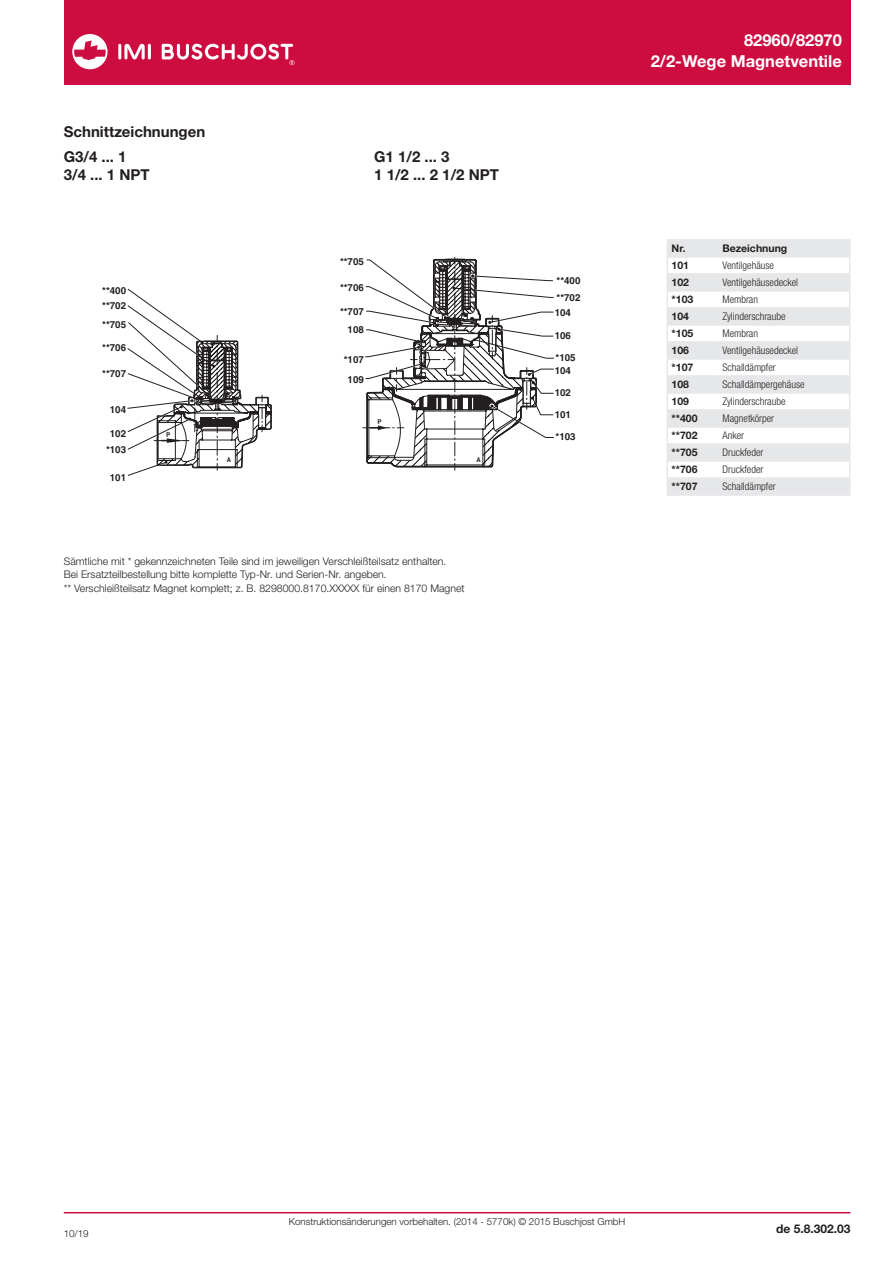
<style>
.page{position:relative;width:893px;height:1263px;background:#fff}
.page>*{position:absolute;margin:0;border:0;box-sizing:border-box;transform-origin:0 0}
.t1{font:700 16.5px/21px "Helvetica Neue LTW1 G";color:#fff;text-align:right}
.t2{font:700 15px/25.5px "Helvetica Neue LTW1 G";color:#231f20}
.t3{font:700 12px "Helvetica Neue LTW1 G";color:#231f20}
.t4{font:300 10.5px/13.5px "Helvetica Neue LTW1 G";color:#231f20}
.t5{font:300 condensed 10.5px "Helvetica Neue LTW1 G";color:#231f20}
.t6{font:700 10.5px "Helvetica Neue LTW1 G";color:#231f20}
.t7{font:700 9.75px/15.3px "Norgren";color:#231f20;text-align:center}
.t8{font:300 9.75px "Helvetica Neue LTW1 G";color:#231f20}
.t9{font:700 6.75px "DIN Pro";color:#231f20}
</style>
<div class="page">
<div style="left:64px;top:0;width:786px;height:85px;background:#cd0d40"></div>
<hr style="left:64px;top:1212px;width:786px;height:1px;background:#cd0d40">
<hr style="left:118px;top:44px;width:3px;height:15px;background:#fff;border-radius:2px">
<hr style="left:148px;top:44px;width:3px;height:15px;background:#fff;border-radius:2px">
<svg style="left:124px;top:44px;width:21px;height:15px"></svg>
<svg style="left:72px;top:34px;width:36px;height:35px"></svg>
<svg style="left:162px;top:43px;width:132px;height:22px"></svg>
<svg style="left:127px;top:257px;width:427px;height:219px"></svg>
<svg style="left:668px;top:241px;width:181px;height:253px;fill:#e6e7e9"></svg>
<hr style="left:666px;top:239px;width:52px;height:2px;background:#e6e7e9">
<hr style="left:718px;top:239px;width:132px;height:2px;background:#e6e7e9">
<svg style="left:718px;top:241px;width:1px;height:15px"></svg>
<hr style="left:666px;top:256px;width:52px;height:2px;background:#e6e7e9">
<hr style="left:718px;top:256px;width:132px;height:2px;background:#e6e7e9">
<hr style="left:666px;top:273px;width:52px;height:2px;background:#e6e7e9">
<hr style="left:718px;top:273px;width:132px;height:2px;background:#e6e7e9">
<hr style="left:666px;top:290px;width:52px;height:2px;background:#e6e7e9">
<hr style="left:718px;top:290px;width:132px;height:2px;background:#e6e7e9">
<hr style="left:666px;top:307px;width:52px;height:2px;background:#e6e7e9">
<hr style="left:718px;top:307px;width:132px;height:2px;background:#e6e7e9">
<hr style="left:666px;top:324px;width:52px;height:2px;background:#e6e7e9">
<hr style="left:718px;top:324px;width:132px;height:2px;background:#e6e7e9">
<hr style="left:666px;top:341px;width:52px;height:2px;background:#e6e7e9">
<hr style="left:718px;top:341px;width:132px;height:2px;background:#e6e7e9">
<hr style="left:666px;top:358px;width:52px;height:2px;background:#e6e7e9">
<hr style="left:718px;top:358px;width:132px;height:2px;background:#e6e7e9">
<hr style="left:666px;top:375px;width:52px;height:2px;background:#e6e7e9">
<hr style="left:718px;top:375px;width:132px;height:2px;background:#e6e7e9">
<hr style="left:666px;top:392px;width:52px;height:2px;background:#e6e7e9">
<hr style="left:718px;top:392px;width:132px;height:2px;background:#e6e7e9">
<hr style="left:666px;top:409px;width:52px;height:2px;background:#e6e7e9">
<hr style="left:718px;top:409px;width:132px;height:2px;background:#e6e7e9">
<hr style="left:666px;top:426px;width:52px;height:2px;background:#e6e7e9">
<hr style="left:718px;top:426px;width:132px;height:2px;background:#e6e7e9">
<hr style="left:666px;top:443px;width:52px;height:2px;background:#e6e7e9">
<hr style="left:718px;top:443px;width:132px;height:2px;background:#e6e7e9">
<hr style="left:666px;top:460px;width:52px;height:2px;background:#e6e7e9">
<hr style="left:718px;top:460px;width:132px;height:2px;background:#e6e7e9">
<hr style="left:666px;top:477px;width:52px;height:2px;background:#e6e7e9">
<svg style="left:666px;top:241px;width:2px;height:253px"></svg>
<hr style="left:666px;top:494px;width:52px;height:2px;background:#e6e7e9">
<hr style="left:718px;top:477px;width:132px;height:2px;background:#e6e7e9">
<svg style="left:849px;top:241px;width:1px;height:253px"></svg>
<hr style="left:718px;top:494px;width:132px;height:2px;background:#e6e7e9">
<h2 class="t2" style="left:64px;top:119px;width:143px">Schnittzeichnungen<br>G3/4 ... 1</h2>
<h2 class="t2" style="left:64px;top:162px;width:87px">3/4 ... 1 NPT</h2>
<p class="t7" style="left:102px;top:282px;width:25px;text-align:left">**400 **702</p>
<p class="t7" style="left:102px;top:316px;width:25px">**705</p>
<p class="t7" style="left:102px;top:340px;width:25px">**706</p>
<p class="t7" style="left:102px;top:366px;width:25px">**707</p>
<p class="t7" style="left:110px;top:402px;width:18px">104</p>
<p class="t7" style="left:106px;top:425px;width:22px;line-height:16.8px">102 *103</p>
<p class="t7" style="left:110px;top:470px;width:18px">101</p>
<p class="t9" style="left:166px;top:430px;width:6px">P</p>
<p class="t9" style="left:227px;top:455px;width:6px">A</p>
<h2 class="t2" style="left:374px;top:148px;width:126px;line-height:18px">G1 1/2 ... 3<br>1 1/2 ... 2 1/2 NPT</h2>
<p class="t7" style="left:340px;top:254px;width:25px">**705</p>
<p class="t7" style="left:340px;top:280px;width:25px">**706</p>
<p class="t7" style="left:340px;top:304px;width:25px">**707</p>
<p class="t7" style="left:348px;top:322px;width:18px">108</p>
<p class="t7" style="left:344px;top:349px;width:22px;line-height:20.1px">*107<br>109</p>
<p class="t9" style="left:377px;top:417px;width:6px">P</p>
<p class="t9" style="left:476px;top:455px;width:6px">A</p>
<p class="t4" style="left:64px;top:554px;width:402px">Sämtliche mit * gekennzeichneten Teile sind im jeweiligen Verschleißteilsatz enthalten.<br>Bei Ersatzteilbestellung bitte komplette Typ-Nr. und Serien-Nr. angeben.<br>** Verschleißteilsatz Magnet komplett; z. B. 8298000.8170.XXXXX für einen 8170 Magnet</p>
<p class="t7" style="left:557px;top:273px;width:25px">**400</p>
<p class="t7" style="left:557px;top:290px;width:25px">**702</p>
<p class="t7" style="left:555px;top:304px;width:18px">104</p>
<p class="t7" style="left:555px;top:327px;width:18px">106</p>
<p class="t7" style="left:556px;top:350px;width:22px">*105</p>
<p class="t7" style="left:555px;top:362px;width:18px">104</p>
<p class="t7" style="left:555px;top:407px;width:18px">101</p>
<p class="t7" style="left:555px;top:385px;width:18px">102</p>
<p class="t7" style="left:556px;top:429px;width:22px">*103</p>
<h1 class="t1" style="left:651px;top:29px;width:193px">82960/82970<br>2/2-Wege Magnetventile</h1>
<p class="t6" style="left:671px;top:241px;width:16px">Nr.</p>
<p class="t6" style="left:723px;top:241px;width:66px">Bezeichnung</p>
<p class="t6" style="left:671px;top:258px;width:19px">101</p>
<p class="t5" style="left:723px;top:259px;width:53px">Ventilgehäuse</p>
<p class="t6" style="left:671px;top:275px;width:19px">102</p>
<p class="t5" style="left:723px;top:276px;width:77px">Ventilgehäusedeckel</p>
<p class="t6" style="left:671px;top:292px;width:23px">*103</p>
<p class="t5" style="left:723px;top:293px;width:37px">Membran</p>
<p class="t6" style="left:671px;top:309px;width:19px">104</p>
<p class="t5" style="left:723px;top:310px;width:64px">Zylinderschraube</p>
<p class="t6" style="left:671px;top:326px;width:23px">*105</p>
<p class="t5" style="left:723px;top:327px;width:37px">Membran</p>
<p class="t6" style="left:671px;top:343px;width:19px">106</p>
<p class="t5" style="left:723px;top:344px;width:77px">Ventilgehäusedeckel</p>
<p class="t6" style="left:671px;top:360px;width:23px">*107</p>
<p class="t5" style="left:723px;top:361px;width:55px">Schalldämpfer</p>
<p class="t6" style="left:671px;top:377px;width:19px">108</p>
<p class="t5" style="left:723px;top:378px;width:84px">Schalldämpergehäuse</p>
<p class="t6" style="left:671px;top:394px;width:19px">109</p>
<p class="t5" style="left:723px;top:395px;width:64px">Zylinderschraube</p>
<p class="t6" style="left:671px;top:411px;width:28px">**400</p>
<p class="t5" style="left:723px;top:412px;width:53px">Magnetkörper</p>
<p class="t6" style="left:671px;top:428px;width:28px">**702</p>
<p class="t5" style="left:723px;top:429px;width:23px">Anker</p>
<p class="t6" style="left:671px;top:446px;width:28px">**705</p>
<p class="t5" style="left:723px;top:446px;width:42px">Druckfeder</p>
<p class="t6" style="left:671px;top:463px;width:28px">**706</p>
<p class="t5" style="left:723px;top:463px;width:42px">Druckfeder</p>
<p class="t6" style="left:671px;top:480px;width:28px">**707</p>
<p class="t5" style="left:723px;top:480px;width:55px">Schalldämpfer</p>
<p class="t8" style="left:289px;top:1216px;width:338px">Konstruktionsänderungen vorbehalten. (2014 - 5770k) © 2015 Buschjost GmbH</p>
<p class="t8" style="left:64px;top:1227px;width:26px">10/19</p>
<p class="t3" style="left:776px;top:1221px;width:76px">de 5.8.302.03</p>
</div>
